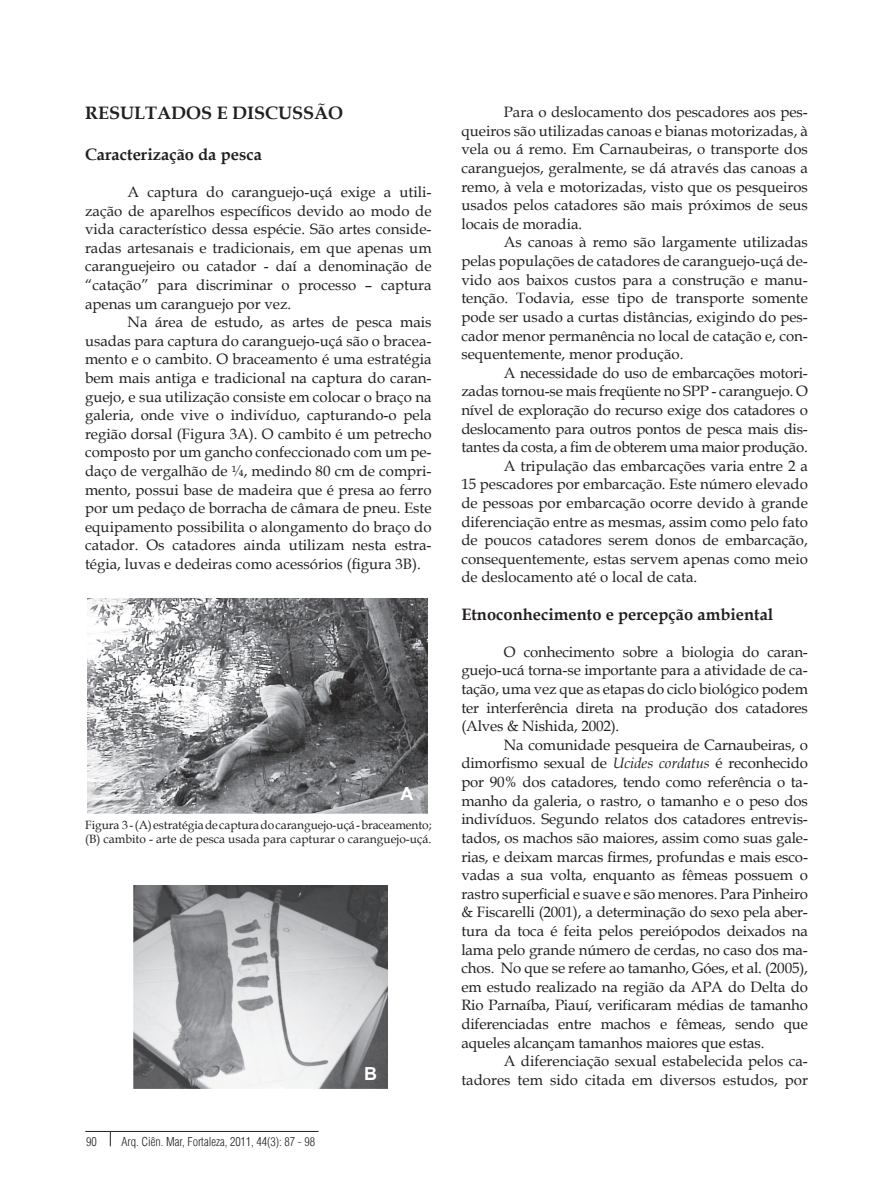
<style>
.page{position:relative;width:893px;height:1191px;background:#fff}
.page>*{position:absolute;margin:0;border:0;box-sizing:border-box;transform-origin:0 0}
.t1{font:700 18px "Book Antiqua";color:#231f20}
.t2{font:700 18px "Arial";color:#fff}
.t3{font:700 16.5px "Book Antiqua";color:#231f20}
.t4{font:15px/18.6px "Book Antiqua";color:#231f20;text-align:justify}
.t5{font:12px/14.4px "Book Antiqua";letter-spacing:-.01em;color:#231f20}
.t6{font:12px "Switzerland Cond Light";color:#231f20}
.s1{font-style:italic}
</style>
<div class="page">
<hr style="left:85px;top:1131px;width:234px;height:1px;background:#231f20">
<svg style="left:110px;top:1132px;width:1px;height:14px"></svg>
<img style="left:87px;top:598px;width:341px;height:215px">
<img style="left:134px;top:885px;width:253px;height:204px">
<p class="t1" style="left:85px;top:101px;width:259px">RESULTADOS E DISCUSSÃO</p>
<p class="t3" style="left:85px;top:143px;width:178px">Caracterização da pesca</p>
<p class="t4" style="left:85px;top:182px;width:348px;text-indent:43px">A captura do caranguejo-uçá exige a utili&shy;zação de aparelhos específicos devido ao modo de vida característico dessa espécie. São artes conside&shy;radas artesanais e tradicionais, em que apenas um caranguejeiro ou catador - daí a denominação de “catação” para discriminar o processo – captura apenas um caranguejo por vez.</p>
<p class="t4" style="left:85px;top:312px;width:348px;text-indent:43px">Na área de estudo, as artes de pesca mais usadas para captura do caranguejo-uçá são o bracea&shy;mento e o cambito. O braceamento é uma estratégia bem mais antiga e tradicional na captura do caran&shy;guejo, e sua utilização consiste em colocar o braço na galeria, onde vive o indivíduo, capturando-o pela região dorsal (Figura 3A). O cambito é um petrecho composto por um gancho confeccionado com um pe&shy;daço de vergalhão de ¼, medindo 80 cm de compri&shy;mento, possui base de madeira que é presa ao ferro por um pedaço de borracha de câmara de pneu. Este equipamento possibilita o alongamento do braço do catador. Os catadores ainda utilizam nesta estra&shy;tégia, luvas e dedeiras como acessórios (figura 3B).</p>
<p class="t2" style="left:401px;top:781px;width:14px">A</p>
<p class="t5" style="left:85px;top:817px;width:348px">Figura 3 - (A) estratégia de captura do caranguejo-uçá - braceamento; (B) cambito - arte de pesca usada para capturar o caranguejo-uçá.</p>
<p class="t6" style="left:86px;top:1134px;width:12px">90</p>
<p class="t6" style="left:122px;top:1134px;width:195px">Arq. Ciên. Mar, Fortaleza, 2011, 44(3): 87 - 98</p>
<p class="t2" style="left:364px;top:1061px;width:14px">B</p>
<p class="t4" style="left:461px;top:102px;width:348px;text-indent:43px">Para o deslocamento dos pescadores aos pes&shy;queiros são utilizadas canoas e bianas motorizadas, à vela ou á remo. Em Carnaubeiras, o transporte dos caranguejos, geralmente, se dá através das canoas a remo, à vela e motorizadas, visto que os pesqueiros usados pelos catadores são mais próximos de seus locais de moradia.</p>
<p class="t4" style="left:461px;top:233px;width:348px;text-indent:43px">As canoas à remo são largamente utilizadas pelas populações de catadores de caranguejo-uçá de&shy;vido aos baixos custos para a construção e manu&shy;tenção. Todavia, esse tipo de transporte somente pode ser usado a curtas distâncias, exigindo do pes&shy;cador menor permanência no local de catação e, con&shy;sequentemente, menor produção.</p>
<p class="t4" style="left:504px;top:363px;width:306px">A necessidade do uso de embarcações motori-</p>
<p class="t4" style="left:461px;top:381px;width:348px">zadas tornou-se mais freqüente no SPP - caranguejo. O</p>
<p class="t4" style="left:461px;top:400px;width:348px">nível de exploração do recurso exige dos catadores o</p>
<p class="t4" style="left:461px;top:419px;width:348px">deslocamento para outros pontos de pesca mais dis-</p>
<p class="t4" style="left:461px;top:437px;width:348px">tantes da costa, a fim de obterem uma maior produção.</p>
<p class="t4" style="left:504px;top:456px;width:306px">A tripulação das embarcações varia entre 2 a</p>
<p class="t4" style="left:461px;top:474px;width:348px">15 pescadores por embarcação. Este número elevado</p>
<p class="t4" style="left:461px;top:493px;width:348px">de pessoas por embarcação ocorre devido à grande</p>
<p class="t4" style="left:461px;top:512px;width:348px">diferenciação entre as mesmas, assim como pelo fato</p>
<p class="t4" style="left:461px;top:530px;width:348px">de poucos catadores serem donos de embarcação,</p>
<p class="t4" style="left:461px;top:549px;width:348px">consequentemente, estas servem apenas como meio</p>
<p class="t4" style="left:461px;top:567px;width:238px">de deslocamento até o local de cata.</p>
<p class="t3" style="left:461px;top:603px;width:314px">Etnoconhecimento e percepção ambiental</p>
<p class="t4" style="left:461px;top:642px;width:348px;text-indent:43px">O conhecimento sobre a biologia do caran&shy;guejo-ucá torna-se importante para a atividade de ca&shy;tação, uma vez que as etapas do ciclo biológico podem ter interferência direta na produção dos catadores (Alves &amp; Nishida, 2002).</p>
<p class="t4" style="left:461px;top:735px;width:348px;text-indent:43px">Na comunidade pesqueira de Carnaubeiras, o dimorfismo sexual de <span class="s1">Ucides cordatus</span> é reconhecido por 90% dos catadores, tendo como referência o ta&shy;manho da galeria, o rastro, o tamanho e o peso dos indivíduos. Segundo relatos dos catadores entrevis&shy;tados, os machos são maiores, assim como suas gale&shy;rias, e deixam marcas firmes, profundas e mais esco&shy;vadas a sua volta, enquanto as fêmeas possuem o rastro superficial e suave e são menores. Para Pinheiro &amp; Fiscarelli (2001), a determinação do sexo pela aber&shy;tura da toca é feita pelos pereiópodos deixados na lama pelo grande número de cerdas, no caso dos ma&shy;chos. No que se refere ao tamanho, Góes, et al. (2005), em estudo realizado na região da APA do Delta do Rio Parnaíba, Piauí, verificaram médias de tamanho diferenciadas entre machos e fêmeas, sendo que aqueles alcançam tamanhos maiores que estas.</p>
<p class="t4" style="left:461px;top:1051px;width:348px;text-align:right">A diferenciação sexual estabelecida pelos ca&shy;tadores tem sido citada em diversos estudos, por</p>
</div>
